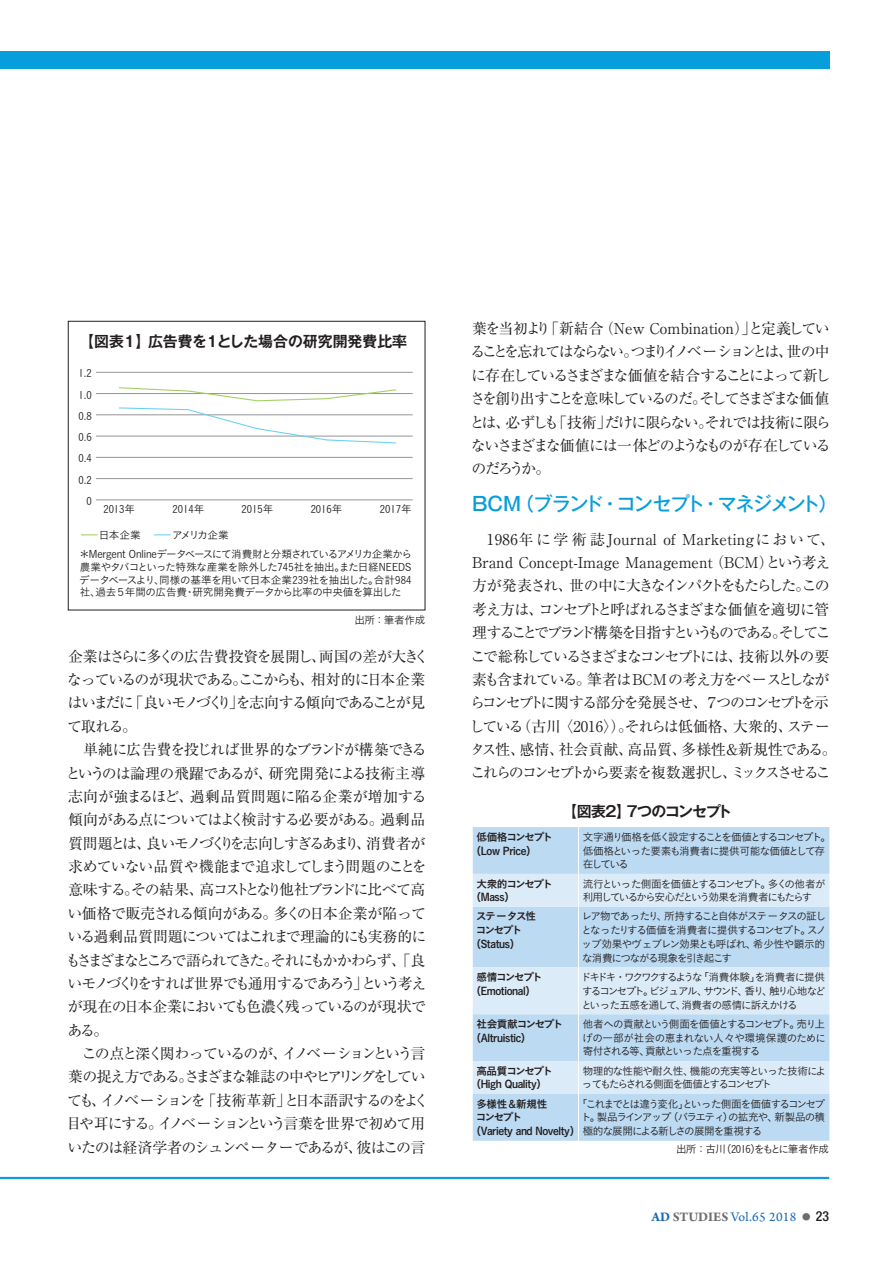
<style>
.page{position:relative;width:893px;height:1263px;background:#fff}
.page>*{position:absolute;margin:0;border:0;box-sizing:border-box;transform-origin:0 0}
.t1{font:500 19.2px "Gothic MB101 Pro";letter-spacing:-.085em;color:#069edb}
.t2{font:14.85px/23.4px "Ryumin Pro";letter-spacing:-.085em;color:#231f20}
.t3{font:700 14.85px "Gothic MB101 Pro De";color:#231f20}
.t4{font:700 14.85px "Gothic MB101 Pro De";letter-spacing:-.09em;color:#231f20}
.t5{font:13.8px "Arno Pro";letter-spacing:.025em;color:#1868b4}
.t6{font:10.65px/13.8px "Koburina Go Std W3";letter-spacing:-.09em;color:#231f20}
.t7{font:10.65px/13.8px "Koburina Go Std W6";letter-spacing:-.035em;color:#231f20}
.t8{font:10.65px/13.8px "Koburina Go Std W3";letter-spacing:-.115em;color:#231f20}
.t9{font:10.65px/13.8px "Koburina Go Std W3";letter-spacing:-.145em;color:#231f20}
.t10{font:10.65px "Koburina Go Std W3";letter-spacing:-.055em;color:#231f20}
.t11{font:10.65px/13.8px "Koburina Go Std W6";letter-spacing:-.07em;color:#231f20}
.s1{font-family:"Koburina Go Std W3"}
.s2{font-weight:700}
.s3{font-weight:700;color:#6c6d70}
.s4{font-family:"Koburina Go Std W3";font-size:8.55px;color:#6c6d70}
.s5{font-family:"Helvetica Neue LT Std";font-weight:500;font-stretch:condensed;color:#231f20}
</style>
<div class="page">
<hr style="left:0;top:1177px;width:829px;height:2px;background:#069edb">
<div style="left:473px;top:827px;width:356px;height:314px;background:#bcdaf2"></div>
<svg style="left:473px;top:874px;width:356px;height:220px;background:#cce2f5"></svg>
<hr style="left:578px;top:827px;width:1px;height:47px;background:#fff">
<hr style="left:578px;top:874px;width:1px;height:33px;background:#fff">
<hr style="left:578px;top:907px;width:1px;height:60px;background:#fff">
<hr style="left:578px;top:967px;width:1px;height:47px;background:#fff">
<hr style="left:578px;top:1014px;width:1px;height:47px;background:#fff">
<hr style="left:578px;top:1061px;width:1px;height:33px;background:#fff">
<hr style="left:578px;top:1094px;width:1px;height:47px;background:#fff">
<hr style="left:96px;top:372px;width:317px;height:1px;background:#939598">
<hr style="left:96px;top:393px;width:317px;height:1px;background:#939598">
<hr style="left:96px;top:415px;width:317px;height:1px;background:#939598">
<hr style="left:96px;top:436px;width:317px;height:1px;background:#939598">
<hr style="left:96px;top:457px;width:317px;height:1px;background:#939598">
<hr style="left:96px;top:478px;width:317px;height:1px;background:#939598">
<hr style="left:96px;top:500px;width:317px;height:1px;background:#939598">
<svg style="left:81px;top:534px;width:16px;height:1px"></svg>
<svg style="left:154px;top:534px;width:16px;height:1px"></svg>
<svg style="left:118px;top:387px;width:279px;height:57px"></svg>
<div style="left:68px;top:321px;width:357px;height:289px;border:1px solid #231f20"></div>
<div style="left:0;top:51px;width:829px;height:17px;background:#069edb"></div>
<p class="t3" style="left:79px;top:329px;width:329px">【図表１】広告費を１とした場合の研究開発費比率</p>
<p class="t6" style="left:78px;top:363px;width:15px;line-height:21.3px;text-align:right">1.2<br>1.0<br>0.8<br>0.6<br>0.4<br>0.2<br>0</p>
<p class="t6" style="left:103px;top:502px;width:33px">2013年</p>
<p class="t6" style="left:172px;top:502px;width:33px">2014年</p>
<p class="t6" style="left:242px;top:502px;width:33px">2015年</p>
<p class="t6" style="left:311px;top:502px;width:33px">2016年</p>
<p class="t6" style="left:380px;top:502px;width:33px">2017年</p>
<p class="t6" style="left:99px;top:528px;width:54px">日本企業　</p>
<p class="t6" style="left:79px;top:525px;width:335px;line-height:19px;text-indent:93px">アメリカ企業<br>＊Mergent Onlineデータベースにて消費財と分類されているアメリカ企業から</p>
<p class="t6" style="left:79px;top:560px;width:334px;line-height:12.8px;text-align:justify">農業やタバコといった特殊な産業を除外した745社を抽出。また日経NEEDSデータベースより、同様の基準を用いて日本企業239社を抽出した。合計984社、過去５年間の広告費・研究開発費データから比率の中央値を算出した</p>
<p class="t6" style="left:354px;top:613px;width:72px">出所：筆者作成</p>
<p class="t2" style="left:66px;top:643px;width:364px">企業はさらに多くの広告費投資を展開し、両国の差が大きくなっているのが現状である。ここからも、相対的に日本企業はいまだに「良いモノづくり」を志向する傾向であることが見て取れる。<br>　単純に広告費を投じれば世界的なブランドが構築できるというのは論理の飛躍であるが、研究開発による技術主導志向が強まるほど、過剰品質問題に陥る企業が増加する傾向がある点についてはよく検討する必要がある。過剰品質問題とは、良いモノづくりを志向しすぎるあまり、消費者が求めていない品質や機能まで追求してしまう問題のことを意味する。その結果、高コストとなり他社ブランドに比べて高い価格で販売される傾向がある。多くの日本企業が陥っている過剰品質問題についてはこれまで理論的にも実務的にもさまざまなところで語られてきた。それにもかかわらず、「良いモノづくりをすれば世界でも通用するであろう」という考えが現在の日本企業においても色濃く残っているのが現状である。<br>　この点と深く関わっているのが、イノベーションという言葉の捉え方である。さまざまな雑誌の中やヒアリングをしていても、イノベーションを「技術革新」と日本語訳するのをよく目や耳にする。イノベーションという言葉を世界で初めて用いたのは経済学者のシュンペーターであるが、彼はこの言</p>
<p class="t2" style="left:470px;top:316px;width:363px;text-align:justify">葉を当初より「新結合（New Combination）」と定義していることを忘れてはならない。つまりイノベーションとは、世の中に存在しているさまざまな価値を結合することによって新しさを創り出すことを意味しているのだ。そしてさまざまな価値とは、必ずしも「技術」だけに限らない。それでは技術に限らないさまざまな価値には一体どのようなものが存在しているのだろうか。</p>
<p class="t1" style="left:472px;top:488px;width:367px">BCM（ブランド・コンセプト・マネジメント）</p>
<p class="t2" style="left:470px;top:526px;width:368px">　1986年に学術誌Journal of Marketingにおいて、Brand Concept-Image Management（BCM）という考え方が発表され、世の中に大きなインパクトをもたらした。この考え方は、コンセプトと呼ばれるさまざまな価値を適切に管理することでブランド構築を目指すというものである。そしてここで総称しているさまざまなコンセプトには、技術以外の要素も含まれている。筆者は BCM の考え方をベースとしながらコンセプトに関する部分を発展させ、７つのコンセプトを示している（古川 〈2016〉）。それらは低価格、大衆的、ステータス性、感情、社会貢献、高品質、多様性＆新規性である。これらのコンセプトから要素を複数選択し、ミックスさせるこ</p>
<p class="t4" style="left:562px;top:799px;width:171px">【図表２】７つのコンセプト</p>
<p class="t7" style="left:470px;top:830px;width:84px;text-indent:6px">低価格コンセプト（Low Price）</p>
<p class="t8" style="left:583px;top:830px;width:250px">文字通り価格を低く設定することを価値とするコンセプト。低価格といった要素も消費者に提供可能な価値として存在している</p>
<p class="t11" style="left:470px;top:877px;width:84px;text-indent:6px">大衆的コンセプト（Mass）</p>
<p class="t9" style="left:583px;top:876px;width:244px">流行といった側面を価値とするコンセプト。多くの他者が利用しているから安心だという効果を消費者にもたらす</p>
<p class="t7" style="left:476px;top:910px;width:62px">ステータス性</p>
<p class="t7" style="left:476px;top:924px;width:48px">コンセプト</p>
<p class="t7" style="left:470px;top:937px;width:52px">（Status）</p>
<p class="t6" style="left:581px;top:909px;width:247px">レア物であったり、所持すること自体がステータスの証しとなったりする価値を消費者に提供するコンセプト。スノッブ効果やヴェブレン効果とも呼ばれ、希少性や顕示的な消費につながる現象を引き起こす</p>
<p class="t7" style="left:470px;top:970px;width:74px;text-indent:6px">感情コンセプト（Emotional）</p>
<p class="t6" style="left:581px;top:970px;width:246px;text-align:justify">ドキドキ・ワクワクするような「消費体験」を消費者に提供するコンセプト。ビジュアル、サウンド、香り、触り心地などといった五感を通して、消費者の感情に訴えかける</p>
<p class="t7" style="left:470px;top:1017px;width:94px;text-indent:6px">社会貢献コンセプト（Altruistic）</p>
<p class="t6" style="left:582px;top:1017px;width:245px;text-align:justify">他者への貢献という側面を価値とするコンセプト。売り上げの一部が社会の恵まれない人々や環境保護のために寄付される等、貢献といった点を重視する</p>
<p class="t7" style="left:470px;top:1064px;width:84px;text-align:center">高品質コンセプト（High Quality）</p>
<p class="t6" style="left:582px;top:1063px;width:246px">物理的な性能や耐久性、機能の充実等といった技術によってもたらされる側面を価値とするコンセプト</p>
<p class="t7" style="left:476px;top:1097px;width:72px">多様性&amp;新規性</p>
<p class="t7" style="left:476px;top:1111px;width:48px">コンセプト</p>
<p class="t7" style="left:470px;top:1124px;width:294px">（Variety and Novelty）<span class="s1">極的な展開による新しさの展開を重視する</span></p>
<p class="t6" style="left:577px;top:1096px;width:250px;text-align:center">「これまでとは違う変化」といった側面を価値するコンセプト。製品ラインアップ（バラエティ）の拡充や、新製品の積</p>
<p class="t10" style="left:676px;top:1141px;width:155px">出所：古川（2016）をもとに筆者作成</p>
<p class="t5" style="left:651px;top:1209px;width:179px"><span class="s2">AD</span> <span class="s3">STUDIES</span> Vol.65 2018 <span class="s4">●</span> <span class="s5">23</span></p>
</div>
